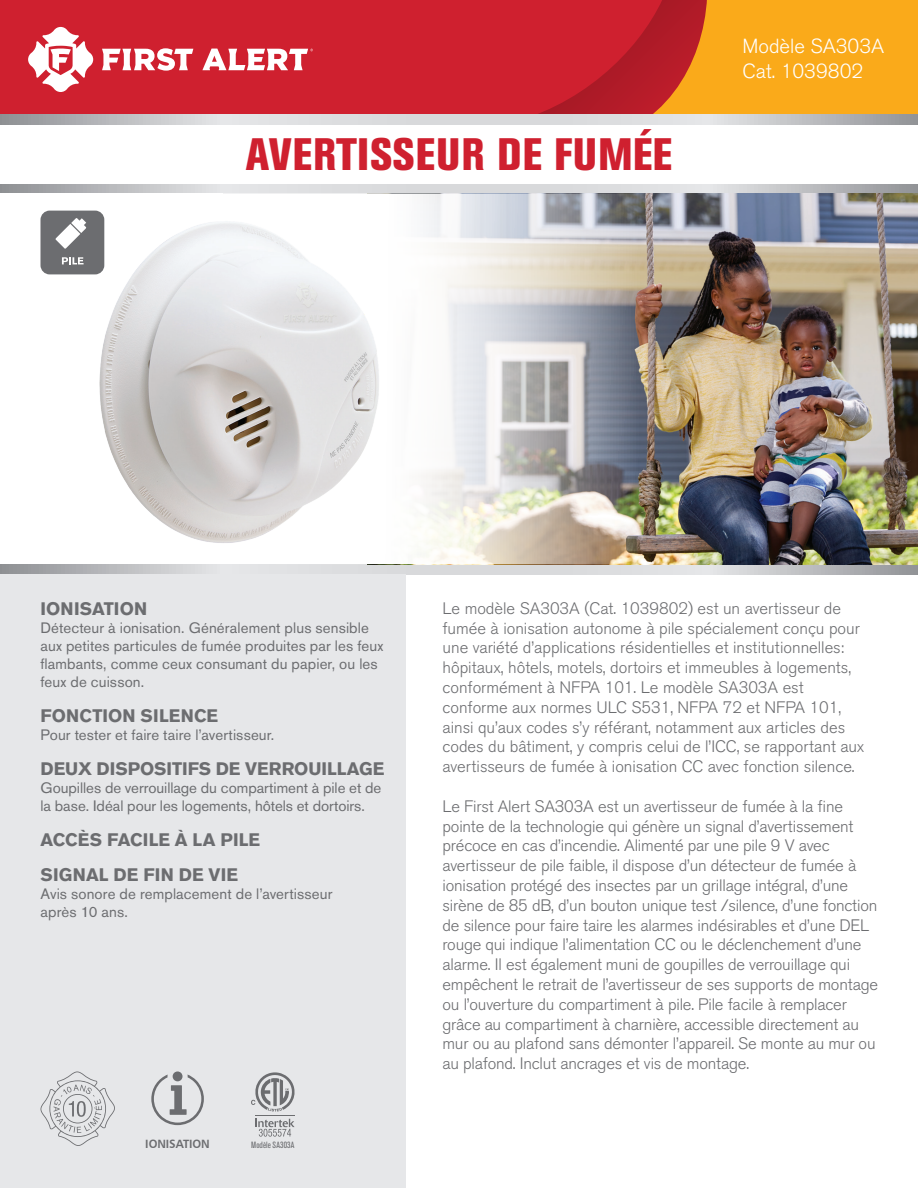
<style>
.page{position:relative;width:918px;height:1188px;background:#fff}
.page>*{position:absolute;margin:0;border:0;box-sizing:border-box;transform-origin:0 0}
.t1{font:800 condensed 45px "Akzidenz Grotesk BE";letter-spacing:.02em;color:#cf202f}
.t2{font:300 20.25px/24.3px "Akzidenz Grotesk BE";color:#fff}
.t3{font:700 18px/35.1px "Akzidenz Grotesk BE";letter-spacing:.005em;color:#6c6d70}
.t4{font:300 16.5px/19.8px "Akzidenz Grotesk BE";letter-spacing:-.01em;color:#6c6d70}
.t5{font:15px/18px "Akzidenz Grotesk BE";letter-spacing:.005em;color:#6c6d70}
.t6{font:12px "Humanist 777 BT Bold B";letter-spacing:-.005em;color:#6c6d70}
.t7{font:condensed 9px "Akzidenz Grotesk BE";letter-spacing:.01em;color:#6c6d70}
</style>
<div class="page">
<div style="left:0;top:0;width:918px;height:115px;background:#cf202f"></div>
<svg style="left:457px;top:0;width:461px;height:115px"></svg>
<svg style="left:102px;top:48px;width:91px;height:23px"></svg>
<svg style="left:28px;top:27px;width:65px;height:65px"></svg>
<svg style="left:202px;top:49px;width:111px;height:21px"></svg>
<svg style="left:0;top:115px;width:918px;height:459px;background:#cccdce"></svg>
<div style="left:0;top:125px;width:918px;height:58px;background:#fff"></div>
<div style="left:0;top:193px;width:222px;height:371px;background:#fff"></div>
<img style="left:222px;top:193px;width:696px;height:371px">
<img style="left:52px;top:195px;width:375px;height:375px">
<div style="left:0;top:575px;width:406px;height:613px;background:#e6e7e9"></div>
<hr style="left:255px;top:1115px;width:40px;height:1px;background:#6c6d70">
<svg style="left:255px;top:1119px;width:40px;height:18px"></svg>
<svg style="left:251px;top:1072px;width:44px;height:40px"></svg>
<div style="left:41px;top:211px;width:63px;height:63px;background:#6c6d70;border-radius:9px"></div>
<svg style="left:55px;top:218px;width:31px;height:31px"></svg>
<svg style="left:62px;top:257px;width:22px;height:7px"></svg>
<svg style="left:151px;top:1071px;width:53px;height:54px"></svg>
<svg style="left:40px;top:1071px;width:75px;height:75px"></svg>
<h1 class="t1" style="left:246px;top:129px;width:428px">AVERTISSEUR DE FUMÉE</h1>
<p class="t2" style="left:742px;top:35px;width:143px">Modèle SA303A<br>Cat. 1039802</p>
<p class="t3" style="left:40px;top:591px;width:108px">IONISATION</p>
<p class="t5" style="left:40px;top:619px;width:344px">Détecteur à ionisation. Généralement plus sensible aux petites particules de fumée produites par les feux flambants, comme ceux consumant du papier, ou les feux de cuisson.</p>
<p class="t3" style="left:40px;top:698px;width:179px">FONCTION SILENCE</p>
<p class="t5" style="left:40px;top:726px;width:235px">Pour tester et faire taire l’avertisseur.</p>
<p class="t3" style="left:40px;top:752px;width:345px">DEUX DISPOSITIFS DE VERROUILLAGE</p>
<p class="t5" style="left:40px;top:779px;width:342px">Goupilles de verrouillage du compartiment à pile et de la base. Idéal pour les logements, hôtels et dortoirs.</p>
<p class="t3" style="left:40px;top:823px;width:221px">ACCÈS FACILE À LA PILE<br>SIGNAL DE FIN DE VIE</p>
<p class="t5" style="left:40px;top:885px;width:293px">Avis sonore de remplacement de l’avertisseur après 10 ans.</p>
<p class="t6" style="left:145px;top:1136px;width:66px">IONISATION</p>
<p class="t7" style="left:251px;top:1139px;width:45px">Modèle SA303A</p>
<p class="t4" style="left:442px;top:599px;width:423px">Le modèle SA303A (Cat. 1039802) est un avertisseur de fumée à ionisation autonome à pile spécialement conçu pour une variété d’applications résidentielles et institutionnelles: hôpitaux, hôtels, motels, dortoirs et immeubles à logements, conformément à NFPA 101. Le modèle SA303A est conforme aux normes ULC S531, NFPA 72 et NFPA 101, ainsi qu’aux codes s’y référant, notamment aux articles des codes du bâtiment, y compris celui de l’ICC, se rapportant aux avertisseurs de fumée à ionisation CC avec fonction silence.</p>
<p class="t4" style="left:442px;top:797px;width:437px">Le First Alert SA303A est un avertisseur de fumée à la fine pointe de la technologie qui génère un signal d’avertissement précoce en cas d’incendie. Alimenté par une pile 9 V avec avertisseur de pile faible, il dispose d’un détecteur de fumée à ionisation protégé des insectes par un grillage intégral, d’une sirène de 85 dB, d’un bouton unique test /silence, d’une fonction de silence pour faire taire les alarmes indésirables et d’une DEL rouge qui indique l’alimentation CC ou le déclenchement d’une alarme. Il est également muni de goupilles de verrouillage qui empêchent le retrait de l’avertisseur de ses supports de montage ou l’ouverture du compartiment à pile. Pile facile à remplacer grâce au compartiment à charnière, accessible directement au mur ou au plafond sans démonter l’appareil. Se monte au mur ou au plafond. Inclut ancrages et vis de montage.</p>
</div>
